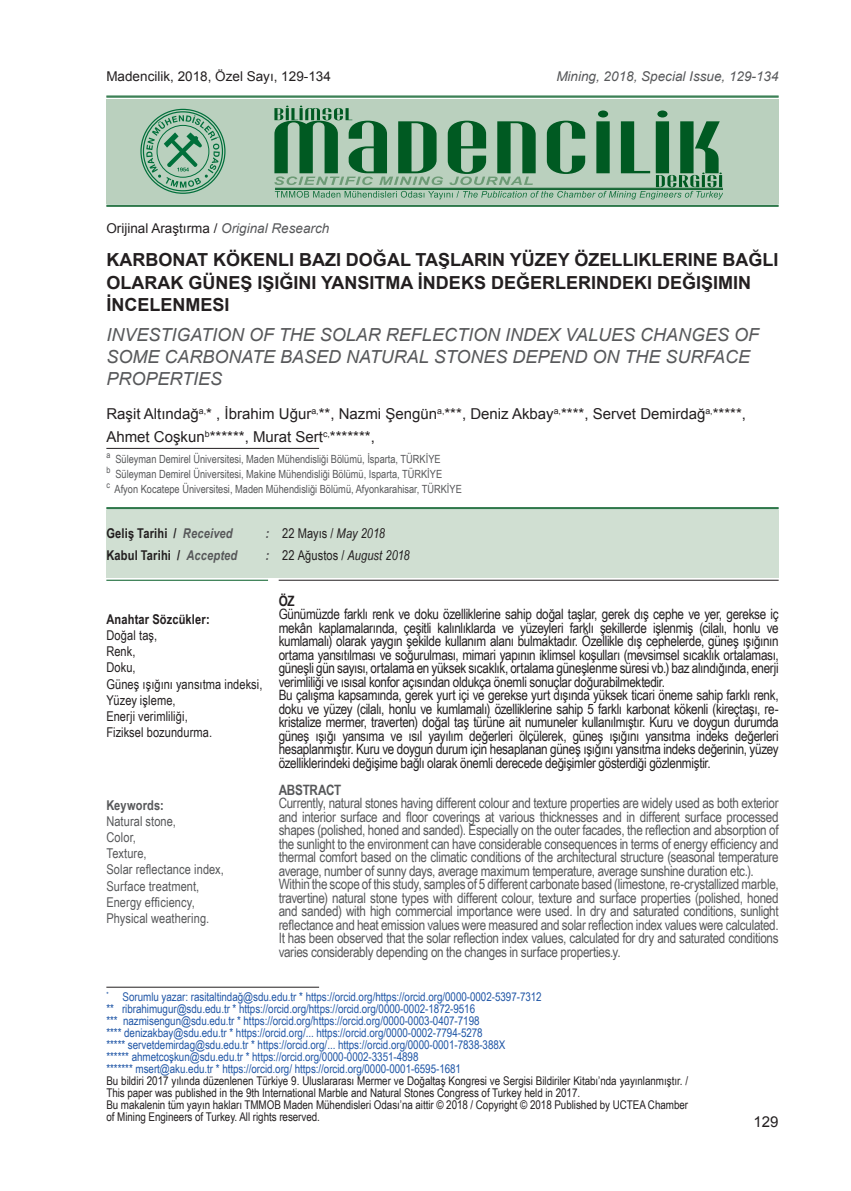
<style>
.page{position:relative;width:851px;height:1191px;background:#fff}
.page>*{position:absolute;margin:0;border:0;box-sizing:border-box;transform-origin:0 0}
.t1{font:700 18px/22.5px "Arial";color:#231f20}
.t2{font:italic 18px/21.6px "Arial";color:#57585a}
.t3{font:15px/22.5px "Arial";color:#231f20}
.t4{font:14.25px/13.5px "Arial Narrow";letter-spacing:-.02em;color:#231f20}
.t5{font:14.25px/13.5px "Arial Narrow";letter-spacing:-.02em;color:#57585a}
.t6{font:700 14.25px "Arial Narrow";letter-spacing:-.02em;color:#57585a}
.t7{font:700 14.25px "Arial Narrow";color:#231f20}
.t8{font:13.5px/16.2px "Arial Narrow";letter-spacing:.005em;color:#231f20}
.t9{font:13.5px/16.2px "Arial Narrow";letter-spacing:.005em;color:#57585a}
.t10{font:13.5px "Arial";color:#231f20}
.t11{font:700 13.5px "Arial Narrow";letter-spacing:.01em;color:#231f20}
.t12{font:italic 13.5px "Arial";color:#57585a}
.t13{font:700 13.5px "Arial Narrow";letter-spacing:.01em;color:#57585a}
.t14{font:12px/12px "Arial Narrow";letter-spacing:-.005em;color:#2056a6}
.t15{font:12px/12px "Arial Narrow";letter-spacing:-.005em;color:#231f20}
.t16{font:11.25px/15px "Arial Narrow";color:#57585a}
.s1{font-style:italic;color:#57585a}
.s2{font-weight:700;font-style:italic;color:#57585a}
.s3{font-style:italic}
</style>
<div class="page">
<hr style="left:106px;top:448px;width:213px;height:1px;background:#231f20">
<div style="left:106px;top:99px;width:672px;height:105px;background:#bad0be"></div>
<svg style="left:140px;top:109px;width:85px;height:85px"></svg>
<hr style="left:106px;top:96px;width:672px;height:1px;background:#005a22">
<hr style="left:106px;top:97px;width:672px;height:1px;background:#005a22">
<hr style="left:106px;top:205px;width:672px;height:1px;background:#005a22">
<hr style="left:106px;top:206px;width:672px;height:1px;background:#005a22">
<svg style="left:274px;top:106px;width:448px;height:93px"></svg>
<hr style="left:106px;top:986px;width:213px;height:1px;background:#231f20">
<div style="left:106px;top:510px;width:672px;height:68px;background:#d0dfd2"></div>
<hr style="left:106px;top:507px;width:672px;height:1px;background:#005a22">
<hr style="left:106px;top:508px;width:672px;height:1px;background:#005a22">
<hr style="left:106px;top:580px;width:162px;height:1px;background:#005a22">
<hr style="left:279px;top:580px;width:499px;height:1px;background:#231f20">
<p class="t10" style="left:106px;top:67px;width:226px">Madencilik, 2018, Özel Sayı, 129-134</p>
<p class="t12" style="left:556px;top:68px;width:224px">Mining, 2018, Special Issue, 129-134</p>
<p class="t10" style="left:106px;top:220px;width:224px">Orijinal Araştırma / <span class="s1">Original Research</span></p>
<p class="t1" style="left:106px;top:249px;width:673px">KARBONAT KÖKENLI BAZI DOĞAL TAŞLARIN YÜZEY ÖZELLIKLERINE BAĞLI<br>OLARAK GÜNEŞ IŞIĞINI YANSITMA İNDEKS DEĞERLERINDEKI DEĞIŞIMIN<br>İNCELENMESI</p>
<p class="t2" style="left:106px;top:324px;width:654px">INVESTIGATION OF THE SOLAR REFLECTION INDEX VALUES CHANGES OF<br>SOME CARBONATE BASED NATURAL STONES DEPEND ON THE SURFACE<br>PROPERTIES</p>
<p class="t3" style="left:106px;top:403px;width:641px">Raşit Altındağ<sup>a,</sup>* , İbrahim Uğur<sup>a,</sup>**, Nazmi Şengün<sup>a,</sup>***, Deniz Akbay<sup>a,</sup>****, Servet Demirdağ<sup>a,</sup>*****,<br>Ahmet Coşkun<sup>b</sup>******, Murat Sert<sup>c,</sup>*******,</p>
<p class="t16" style="left:106px;top:451px;width:357px"><sup>a</sup> Süleyman Demirel Üniversitesi, Maden Mühendisliği Bölümü, İsparta, TÜRKİYE<br><sup>b</sup> Süleyman Demirel Üniversitesi, Makine Mühendisliği Bölümü, Isparta, TÜRKİYE<br><sup>c</sup> Afyon Kocatepe Üniversitesi, Maden Mühendisliği Bölümü, Afyonkarahisar, TÜRKİYE</p>
<p class="t11" style="left:106px;top:523px;width:128px">Geliş Tarihi / <span class="s1">Received</span></p>
<p class="t8" style="left:265px;top:524px;width:121px"><span class="s2">:</span> 22 Mayıs / <span class="s3">May 2018</span></p>
<p class="t11" style="left:106px;top:545px;width:132px">Kabul Tarihi / <span class="s1">Accepted</span></p>
<p class="t8" style="left:265px;top:547px;width:146px"><span class="s2">:</span> 22 Ağustos / <span class="s3">August 2018</span></p>
<p class="t11" style="left:106px;top:609px;width:105px">Anahtar Sözcükler:</p>
<p class="t8" style="left:106px;top:626px;width:157px">Doğal taş,<br>Renk,<br>Doku,<br>Güneş ışığını yansıtma indeksi,<br>Yüzey işleme,<br>Enerji verimliliği,<br>Fiziksel bozundurma.</p>
<p class="t13" style="left:106px;top:794px;width:59px">Keywords:</p>
<p class="t9" style="left:106px;top:812px;width:119px">Natural stone,<br>Color,<br>Texture,<br>Solar reflectance index,<br>Surface treatment,<br>Energy efficiency,<br>Physical weathering.</p>
<p class="t7" style="left:279px;top:590px;width:17px">ÖZ</p>
<p class="t4" style="left:279px;top:607px;width:501px">Günümüzde farklı renk ve doku özelliklerine sahip doğal taşlar, gerek dış cephe ve yer, gerekse iç mekân kaplamalarında, çeşitli kalınlıklarda ve yüzeyleri farklı şekillerde işlenmiş (cilalı, honlu ve kumlamalı) olarak yaygın şekilde kullanım alanı bulmaktadır. Özellikle dış cephelerde, güneş ışığının ortama yansıtılması ve soğurulması, mimari yapının iklimsel koşulları (mevsimsel sıcaklık ortalaması, güneşli gün sayısı, ortalama en yüksek sıcaklık, ortalama güneşlenme süresi vb.) baz alındığında, enerji verimliliği ve ısısal konfor açısından oldukça önemli sonuçlar doğurabilmektedir.<br>Bu çalışma kapsamında, gerek yurt içi ve gerekse yurt dışında yüksek ticari öneme sahip farklı renk, doku ve yüzey (cilalı, honlu ve kumlamalı) özelliklerine sahip 5 farklı karbonat kökenli (kireçtaşı, re&shy;kristalize mermer, traverten) doğal taş türüne ait numuneler kullanılmıştır. Kuru ve doygun durumda güneş ışığı yansıma ve ısıl yayılım değerleri ölçülerek, güneş ışığını yansıtma indeks değerleri hesaplanmıştır. Kuru ve doygun durum için hesaplanan güneş ışığını yansıtma indeks değerinin, yüzey özelliklerindeki değişime bağlı olarak önemli derecede değişimler gösterdiği gözlenmiştir.</p>
<p class="t6" style="left:279px;top:779px;width:64px">ABSTRACT</p>
<p class="t5" style="left:279px;top:796px;width:501px">Currently, natural stones having different colour and texture properties are widely used as both exterior and interior surface and floor coverings at various thicknesses and in different surface processed shapes (polished, honed and sanded). Especially on the outer facades, the reflection and absorption of the sunlight to the environment can have considerable consequences in terms of energy efficiency and thermal comfort based on the climatic conditions of the architectural structure (seasonal temperature average, number of sunny days, average maximum temperature, average sunshine duration etc.).<br>Within the scope of this study, samples of 5 different carbonate based (limestone, re-crystallized marble, travertine) natural stone types with different colour, texture and surface properties (polished, honed and sanded) with high commercial importance were used. In dry and saturated conditions, sunlight reflectance and heat emission values were measured and solar reflection index values were calculated.<br>It has been observed that the solar reflection index values, calculated for dry and saturated conditions varies considerably depending on the changes in surface properties.y.</p>
<p class="t14" style="left:106px;top:990px;width:437px"><sup>*</sup> Sorumlu yazar: rasitaltindağ@sdu.edu.tr * https://orcid.org/https://orcid.org/0000-0002-5397-7312 ** ribrahimugur@sdu.edu.tr * https://orcid.org/https://orcid.org/0000-0002-1872-9516<br>*** nazmisengun@sdu.edu.tr * https://orcid.org/https://orcid.org/0000-0003-0407-7198<br>**** denizakbay@sdu.edu.tr * https://orcid.org/... https://orcid.org/0000-0002-7794-5278<br>***** servetdemirdag@sdu.edu.tr * https://orcid.org/... https://orcid.org/0000-0001-7838-388X<br>****** ahmetcoşkun@sdu.edu.tr * https://orcid.org/0000-0002-3351-4898<br>******* msert@aku.edu.tr * https://orcid.org/ https://orcid.org/0000-0001-6595-1681</p>
<p class="t15" style="left:106px;top:1074px;width:583px">Bu bildiri 2017 yılında düzenlenen Türkiye 9. Uluslararası Mermer ve Doğaltaş Kongresi ve Sergisi Bildiriler Kitabı’nda yayınlanmıştır. / This paper was published in the 9th International Marble and Natural Stones Congress of Turkey held in 2017.<br>Bu makalenin tüm yayın hakları TMMOB Maden Mühendisleri Odası’na aittir © 2018 / Copyright © 2018 Published by UCTEA Chamber of Mining Engineers of Turkey. All rights reserved.</p>
<p class="t3" style="left:753px;top:1110px;width:27px">129</p>
</div>
